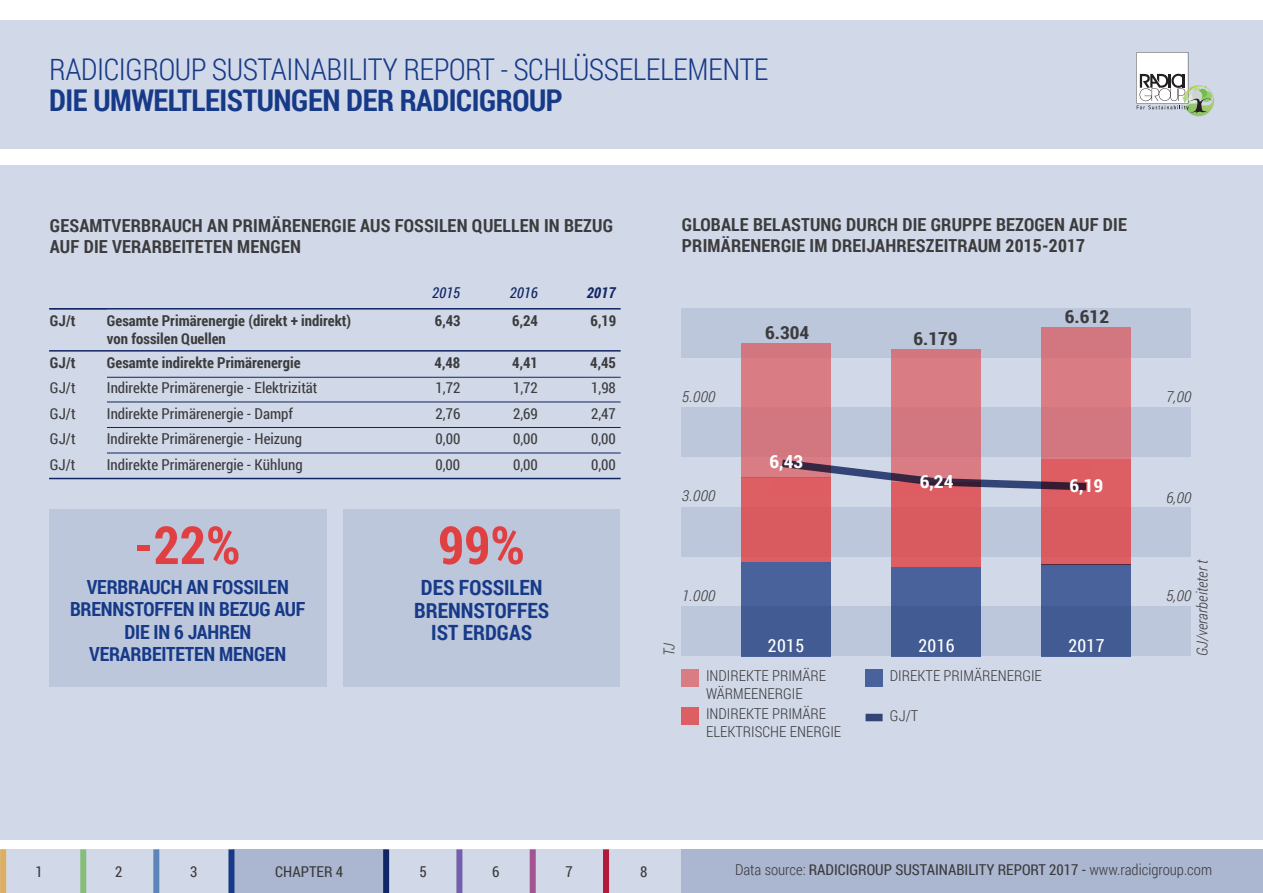
<style>
.page{position:relative;width:1263px;height:893px;background:#fff}
.page>*{position:absolute;margin:0;border:0;box-sizing:border-box;transform-origin:0 0}
.t1{font:700 52.5px "Roboto Condensed";color:#e14042}
.t2{font:300 30px "Roboto Condensed";letter-spacing:-.015em;color:#173a88}
.t3{font:700 30px "Roboto Condensed";letter-spacing:-.015em;color:#173a88}
.t4{font:700 21px/22.5px "Roboto Condensed";color:#173a88;text-align:center}
.t5{font:700 19.5px/22.5px "Roboto Condensed";letter-spacing:-.01em;color:#173a88;text-align:center}
.t6{font:700 18px/21.6px "Roboto Condensed";letter-spacing:.01em;color:#3c3c3e}
.t7{font:700 18px "Roboto Condensed";letter-spacing:.01em;color:#3c3c3e;scale:1.09 1}
.t8{font:700 18px "Roboto Condensed";color:#fff;scale:1.09 1}
.t9{font:18px "Roboto Condensed";letter-spacing:.02em;color:#fff}
.t10{font:15px "Roboto Condensed";color:#3c3c3e}
.t11{font:700 15px/18px "Roboto Condensed";color:#3c3c3e}
.t12{font:300 15px/18px "Roboto Condensed";color:#3c3c3e}
.t13{font:italic 300 15px "Roboto Condensed";color:#3c3c3e;scale:1.09 1}
.t14{font:italic 300 15px "Roboto Condensed";color:#3c3c3e}
.t15{font:italic 15px "Roboto Condensed";color:#112664}
.t16{font:italic 700 15px "Roboto Condensed";color:#112664}
.s1{font-weight:300}
</style>
<div class="page">
<div style="left:0;top:849px;width:1263px;height:44px;background:#d1d8e7"></div>
<div style="left:0;top:849px;width:6px;height:44px;background:#dead5e"></div>
<div style="left:0;top:165px;width:1263px;height:675px;background:#d1d8e7"></div>
<div style="left:0;top:20px;width:1263px;height:128px;background:#d1d8e7"></div>
<div style="left:681px;top:849px;width:582px;height:44px;background:#abb6d1"></div>
<div style="left:233px;top:849px;width:153px;height:44px;background:#abb6d1"></div>
<div style="left:80px;top:849px;width:6px;height:44px;background:#86bd78"></div>
<div style="left:228px;top:849px;width:6px;height:44px;background:#173a88"></div>
<div style="left:153px;top:849px;width:6px;height:44px;background:#5c86bb"></div>
<div style="left:383px;top:849px;width:6px;height:44px;background:#112664"></div>
<div style="left:456px;top:849px;width:6px;height:44px;background:#745faf"></div>
<div style="left:530px;top:849px;width:6px;height:44px;background:#a25390"></div>
<div style="left:603px;top:849px;width:6px;height:44px;background:#b21a3c"></div>
<svg style="left:1136px;top:52px;width:78px;height:64px"></svg>
<div style="left:49px;top:509px;width:277px;height:177px;background:#bdc7dc"></div>
<div style="left:343px;top:509px;width:277px;height:177px;background:#bdc7dc"></div>
<hr style="left:49px;top:308px;width:572px;height:2px;background:#112664">
<hr style="left:49px;top:350px;width:572px;height:2px;background:#112664">
<hr style="left:49px;top:478px;width:572px;height:1px;background:#112664">
<hr style="left:107px;top:377px;width:514px;height:1px;background:#112664">
<hr style="left:107px;top:402px;width:514px;height:1px;background:#112664">
<hr style="left:107px;top:427px;width:514px;height:1px;background:#112664">
<hr style="left:107px;top:453px;width:514px;height:1px;background:#112664">
<div style="left:681px;top:606px;width:510px;height:50px;background:#bdc7dc"></div>
<div style="left:681px;top:507px;width:510px;height:49px;background:#bdc7dc"></div>
<div style="left:681px;top:407px;width:510px;height:50px;background:#bdc7dc"></div>
<div style="left:681px;top:308px;width:510px;height:49px;background:#bdc7dc"></div>
<div style="left:742px;top:343px;width:89px;height:135px;background:#d2767f"></div>
<div style="left:742px;top:478px;width:89px;height:84px;background:#d95b60"></div>
<div style="left:742px;top:562px;width:89px;height:95px;background:#435b93"></div>
<div style="left:892px;top:349px;width:89px;height:133px;background:#d2767f"></div>
<div style="left:892px;top:482px;width:89px;height:85px;background:#d95b60"></div>
<div style="left:892px;top:567px;width:89px;height:90px;background:#435b93"></div>
<div style="left:1042px;top:328px;width:89px;height:131px;background:#d2767f"></div>
<div style="left:1042px;top:459px;width:89px;height:105px;background:#d95b60"></div>
<div style="left:1042px;top:564px;width:89px;height:93px;background:#435b93"></div>
<svg style="left:782px;top:460px;width:304px;height:30px"></svg>
<div style="left:681px;top:669px;width:18px;height:17px;background:#da7c84"></div>
<div style="left:681px;top:708px;width:18px;height:17px;background:#dd5e63"></div>
<div style="left:865px;top:669px;width:17px;height:17px;background:#4a629b"></div>
<div style="left:865px;top:714px;width:17px;height:7px;background:#334476"></div>
<h2 class="t2" style="left:49px;top:48px;width:721px">RADICIGROUP SUSTAINABILITY REPORT - SCHLÜSSELELEMENTE</h2>
<h2 class="t3" style="left:49px;top:79px;width:515px">DIE UMWELTLEISTUNGEN DER RADICIGROUP</h2>
<p class="t6" style="left:50px;top:214px;width:565px">GESAMTVERBRAUCH AN PRIMÄRENERGIE AUS FOSSILEN QUELLEN IN BEZUG<br>AUF DIE VERARBEITETEN MENGEN</p>
<p class="t15" style="left:432px;top:283px;width:30px">2015</p>
<p class="t15" style="left:510px;top:283px;width:30px">2016</p>
<p class="t16" style="left:587px;top:283px;width:30px">2017</p>
<p class="t11" style="left:50px;top:311px;width:27px">GJ/t</p>
<p class="t11" style="left:107px;top:311px;width:246px">Gesamte Primärenergie (direkt + indirekt) von fossilen Quellen</p>
<p class="t11" style="left:435px;top:311px;width:27px">6,43</p>
<p class="t11" style="left:512px;top:311px;width:27px">6,24</p>
<p class="t11" style="left:590px;top:311px;width:27px">6,19</p>
<p class="t11" style="left:50px;top:353px;width:27px">GJ/t</p>
<p class="t11" style="left:107px;top:353px;width:195px">Gesamte indirekte Primärenergie</p>
<p class="t11" style="left:435px;top:353px;width:27px">4,48</p>
<p class="t11" style="left:512px;top:353px;width:27px">4,41</p>
<p class="t11" style="left:590px;top:353px;width:27px">4,45</p>
<p class="t10" style="left:50px;top:378px;width:27px">GJ/t</p>
<p class="t10" style="left:107px;top:378px;width:212px">Indirekte Primärenergie - Elektrizität</p>
<p class="t10" style="left:435px;top:378px;width:26px">1,72</p>
<p class="t10" style="left:513px;top:378px;width:26px">1,72</p>
<p class="t10" style="left:591px;top:378px;width:26px">1,98</p>
<p class="t10" style="left:50px;top:403px;width:27px">GJ/t</p>
<p class="t10" style="left:107px;top:403px;width:188px">Indirekte Primärenergie - Dampf</p>
<p class="t10" style="left:435px;top:403px;width:26px">2,76</p>
<p class="t10" style="left:513px;top:403px;width:26px">2,69</p>
<p class="t10" style="left:591px;top:403px;width:26px">2,47</p>
<p class="t10" style="left:50px;top:429px;width:27px">GJ/t</p>
<p class="t10" style="left:107px;top:429px;width:197px">Indirekte Primärenergie - Heizung</p>
<p class="t10" style="left:435px;top:429px;width:26px">0,00</p>
<p class="t10" style="left:513px;top:429px;width:26px">0,00</p>
<p class="t10" style="left:591px;top:429px;width:26px">0,00</p>
<p class="t10" style="left:50px;top:454px;width:27px">GJ/t</p>
<p class="t10" style="left:107px;top:454px;width:197px">Indirekte Primärenergie - Kühlung</p>
<p class="t10" style="left:435px;top:454px;width:26px">0,00</p>
<p class="t10" style="left:513px;top:454px;width:26px">0,00</p>
<p class="t10" style="left:591px;top:454px;width:26px">0,00</p>
<h1 class="t1" style="left:134px;top:508px;width:108px">-22%</h1>
<h3 class="t5" style="left:70px;top:575px;width:237px">VERBRAUCH AN FOSSILEN<br>BRENNSTOFFEN IN BEZUG AUF<br>DIE IN 6 JAHREN<br>VERARBEITETEN MENGEN</h3>
<h1 class="t1" style="left:438px;top:508px;width:89px">99%</h1>
<h3 class="t4" style="left:414px;top:576px;width:137px">DES FOSSILEN<br>BRENNSTOFFES<br>IST ERDGAS</h3>
<p class="t6" style="left:682px;top:213px;width:447px">GLOBALE BELASTUNG DURCH DIE GRUPPE BEZOGEN AUF DIE<br>PRIMÄRENERGIE IM DREIJAHRESZEITRAUM 2015-2017</p>
<p class="t7" style="left:765px;top:319px;width:42px">6.304</p>
<p class="t7" style="left:913px;top:326px;width:42px">6.179</p>
<p class="t7" style="left:1065px;top:304px;width:42px">6.612</p>
<p class="t13" style="left:682px;top:387px;width:32px">5.000</p>
<p class="t13" style="left:1166px;top:386px;width:25px">7,00</p>
<p class="t8" style="left:769px;top:449px;width:33px">6,43</p>
<p class="t8" style="left:920px;top:469px;width:33px">6,24</p>
<p class="t8" style="left:1069px;top:473px;width:33px">6,19</p>
<p class="t13" style="left:682px;top:485px;width:32px">3.000</p>
<p class="t13" style="left:1166px;top:487px;width:25px">6,00</p>
<p class="t13" style="left:682px;top:585px;width:32px">1.000</p>
<p class="t14" style="left:659px;top:656px;width:14px;rotate:-90deg">TJ</p>
<p class="t9" style="left:768px;top:633px;width:38px">2015</p>
<p class="t9" style="left:918px;top:633px;width:38px">2016</p>
<p class="t9" style="left:1068px;top:633px;width:38px">2017</p>
<p class="t12" style="left:706px;top:666px;width:122px">INDIREKTE PRIMÄRE<br>WÄRMEENERGIE</p>
<p class="t12" style="left:706px;top:704px;width:137px">INDIREKTE PRIMÄRE<br>ELEKTRISCHE ENERGIE</p>
<p class="t12" style="left:890px;top:666px;width:153px">DIREKTE PRIMÄRENERGIE</p>
<p class="t12" style="left:890px;top:706px;width:30px">GJ/T</p>
<p class="t14" style="left:1192px;top:656px;width:98px;rotate:-90deg">GJ/verarbeiteter t</p>
<p class="t13" style="left:1166px;top:585px;width:25px">5,00</p>
<p class="t10" style="left:35px;top:861px;width:9px">1</p>
<p class="t10" style="left:115px;top:861px;width:9px">2</p>
<p class="t10" style="left:190px;top:861px;width:9px">3</p>
<p class="t10" style="left:275px;top:861px;width:69px">CHAPTER 4</p>
<p class="t10" style="left:419px;top:861px;width:9px">5</p>
<p class="t10" style="left:492px;top:861px;width:9px">6</p>
<p class="t10" style="left:565px;top:861px;width:9px">7</p>
<p class="t10" style="left:640px;top:861px;width:9px">8</p>
<p class="t10" style="left:735px;top:860px;width:478px"><span class="s1">Data source:</span> RADICIGROUP SUSTAINABILITY REPORT 2017 - <span class="s1">www.radicigroup.com</span></p>
</div>
